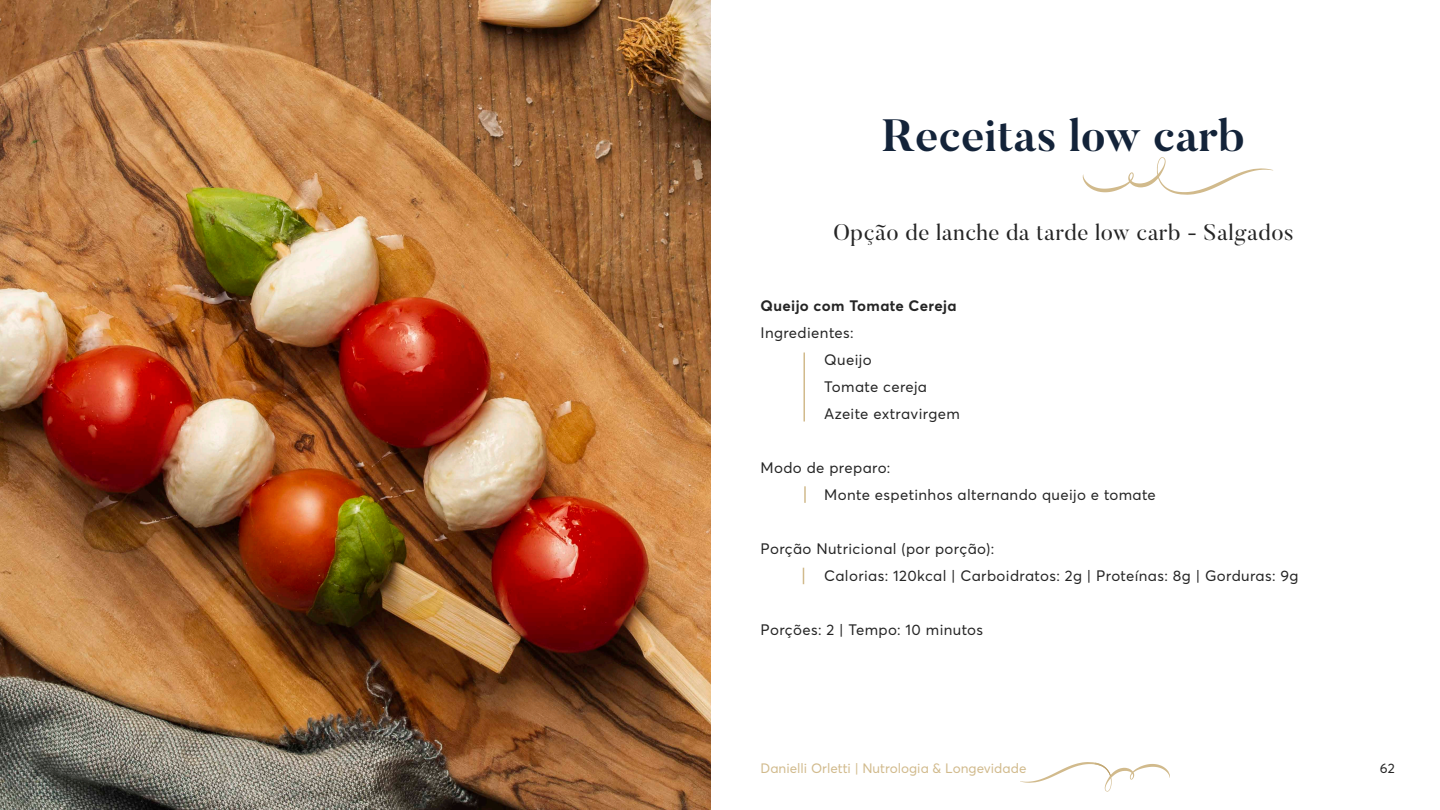
<style>
.page{position:relative;width:1440px;height:810px;background:#fff}
.page>*{position:absolute;margin:0;border:0;box-sizing:border-box;transform-origin:0 0}
.t1{font:700 45px "Butler";color:#132339}
.t2{font:22.5px "Butler";letter-spacing:.025em;color:#252525}
.t3{font:15px/27px "Averta";letter-spacing:.025em;color:#252525}
.t4{font:700 15px "Averta";letter-spacing:.025em;color:#252525}
.t5{font:13.5px "Averta Demo";color:#d1ba8c}
.t6{font:13.5px "Averta Demo";color:#252525}
</style>
<div class="page">
<svg style="left:1020px;top:762px;width:150px;height:30px"></svg>
<img style="left:1094px;top:763px;width:17px;height:13px">
<img style="left:0;top:0;width:711px;height:810px">
<svg style="left:1083px;top:157px;width:190px;height:38px"></svg>
<hr style="left:803px;top:352px;width:2px;height:70px;background:#d1ba8c">
<svg style="left:804px;top:486px;width:2px;height:17px"></svg>
<svg style="left:803px;top:568px;width:1px;height:16px"></svg>
<h1 class="t1" style="left:882px;top:107px;width:364px">Receitas low carb</h1>
<h2 class="t2" style="left:833px;top:218px;width:462px">Opção de lanche da tarde low carb - Salgados</h2>
<p class="t4" style="left:760px;top:297px;width:197px">Queijo com Tomate Cereja</p>
<p class="t3" style="left:824px;top:320px;width:137px;text-indent:-64px">Ingredientes:<br>Queijo<br>Tomate cereja<br>Azeite extravirgem</p>
<p class="t3" style="left:824px;top:455px;width:333px;text-indent:-64px">Modo de preparo:<br>Monte espetinhos alternando queijo e tomate</p>
<p class="t3" style="left:824px;top:536px;width:476px;text-indent:-64px">Porção Nutricional (por porção):<br>Calorias: 120kcal | Carboidratos: 2g | Proteínas: 8g | Gorduras: 9g</p>
<p class="t3" style="left:760px;top:617px;width:224px">Porções: 2 | Tempo: 10 minutos</p>
<p class="t5" style="left:760px;top:760px;width:267px">Danielli Orletti | Nutrologia &amp; Longevidade</p>
<p class="t6" style="left:1380px;top:760px;width:16px">62</p>
</div>
